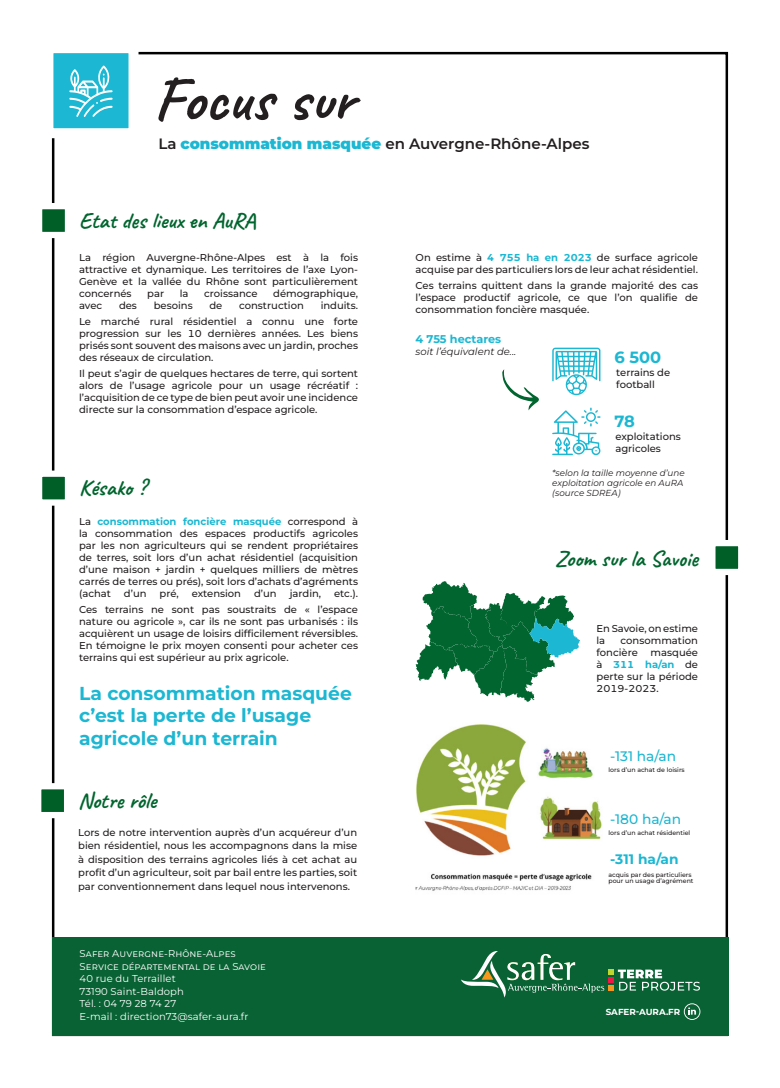
<style>
.page{position:relative;width:780px;height:1088px;background:#fff}
.page>*{position:absolute;margin:0;border:0;box-sizing:border-box;transform-origin:0 0}
.t1{font:700 62.5px "Caveat";color:#231f20}
.t2{font:700 22.5px "Caveat";color:#00652e}
.t3{font:700 18.75px/22.5px "Montserrat";color:#1cb7d2}
.t4{font:700 16.25px "Montserrat";color:#1cb7d2}
.t5{font:600 15px "Montserrat";color:#231f20}
.t6{font:500 13.75px "Montserrat";color:#1cb7d2}
.t7{font:700 13.75px "Montserrat";color:#1cb7d2}
.t8{font:700 11.25px "Montserrat";color:#1cb7d2}
.t9{font:500 10px/12px "Montserrat";color:#231f20;text-align:justify}
.t10{font:10px/12.5px "Montserrat";letter-spacing:.01em;color:#fff}
.t11{font:italic 10px "Montserrat";color:#231f20}
.t12{font:italic 8.75px/10px "Montserrat";color:#231f20}
.t13{font:700 8.75px "Montserrat";color:#fff}
.t14{font:500 6.25px/6.2px "Montserrat";color:#231f20}
.s1{font-weight:900;color:#1cb7d2}
.s2{font-weight:700;color:#1cb7d2}
</style>
<div class="page">
<svg style="left:415px;top:581px;width:165px;height:121px"></svg>
<div style="left:43px;top:43px;width:95px;height:95px;background:#1cb7d2;border:10px solid #fff"></div>
<div style="left:36px;top:470px;width:35px;height:36px;background:#005f27;border:6px solid #fff"></div>
<div style="left:35px;top:783px;width:35px;height:35px;background:#005f27;border:6px solid #fff"></div>
<div style="left:52px;top:938px;width:676px;height:98px;background:#096233"></div>
<svg style="left:461px;top:951px;width:239px;height:46px"></svg>
<svg style="left:683px;top:1003px;width:17px;height:17px"></svg>
<div style="left:36px;top:203px;width:35px;height:35px;background:#005f27;border:6px solid #fff"></div>
<svg style="left:552px;top:348px;width:48px;height:47px"></svg>
<svg style="left:552px;top:408px;width:48px;height:47px"></svg>
<svg style="left:502px;top:369px;width:37px;height:41px"></svg>
<svg style="left:69px;top:66px;width:43px;height:51px"></svg>
<div style="left:709px;top:540px;width:35px;height:35px;background:#005f27;border:6px solid #fff"></div>
<img style="left:415px;top:724px;width:187px;height:167px">
<div style="left:600px;top:845px;width:95px;height:46px;background:#fff"></div>
<p class="t1" style="left:154px;top:60px;width:202px">Focus sur</p>
<p class="t5" style="left:158px;top:134px;width:432px">La <span class="s1">consommation masquée</span> en Auvergne-Rhône-Alpes</p>
<p class="t2" style="left:79px;top:206px;width:178px">Etat des lieux en AuRA</p>
<p class="t9" style="left:79px;top:251px;width:280px">La région Auvergne-Rhône-Alpes est à la fois attractive et dynamique. Les territoires de l’axe Lyon-Genève et la vallée du Rhône sont particulièrement concernés</p>
<p class="t9" style="left:147px;top:287px;width:18px">par</p>
<p class="t9" style="left:180px;top:287px;width:10px">la</p>
<p class="t9" style="left:204px;top:287px;width:55px">croissance</p>
<p class="t9" style="left:273px;top:287px;width:86px">démographique,</p>
<p class="t9" style="left:79px;top:297px;width:280px;line-height:16.2px;text-align:right">induits.<br>Le marché rural résidentiel a connu une forte</p>
<p class="t9" style="left:79px;top:327px;width:280px">progression sur les 10 dernières années. Les biens prisés sont souvent des maisons avec un jardin, proches des réseaux de circulation.</p>
<p class="t9" style="left:79px;top:367px;width:280px">Il peut s’agir de quelques hectares de terre, qui sortent alors de l’usage agricole pour un usage récréatif : l’acquisition de ce type de bien peut avoir une incidence directe sur la consommation d’espace agricole.</p>
<p class="t9" style="left:79px;top:299px;width:25px">avec</p>
<p class="t9" style="left:119px;top:299px;width:19px">des</p>
<p class="t9" style="left:154px;top:299px;width:40px">besoins</p>
<p class="t9" style="left:209px;top:299px;width:14px">de</p>
<p class="t9" style="left:239px;top:299px;width:66px">construction</p>
<p class="t2" style="left:79px;top:474px;width:69px">Késako ?</p>
<p class="t9" style="left:79px;top:515px;width:280px">La <span class="s2">consommation foncière masquée</span> correspond à la consommation des espaces productifs agricoles par les non agriculteurs qui se rendent propriétaires de terres, soit lors d’un achat résidentiel (acquisition d’une maison + jardin + quelques milliers de mètres carrés de terres ou prés), soit lors d’achats d’agréments (achat</p>
<p class="t9" style="left:124px;top:587px;width:24px">d’un</p>
<p class="t9" style="left:160px;top:587px;width:21px">pré,</p>
<p class="t9" style="left:192px;top:587px;width:51px">extension</p>
<p class="t9" style="left:254px;top:587px;width:24px">d’un</p>
<p class="t9" style="left:290px;top:587px;width:33px">jardin,</p>
<p class="t9" style="left:79px;top:585px;width:280px;line-height:16.2px;text-align:right">etc.).<br>Ces terrains ne sont pas soustraits de « l’espace</p>
<p class="t9" style="left:79px;top:616px;width:280px">nature ou agricole », car ils ne sont pas urbanisés : ils acquièrent un usage de loisirs difficilement réversibles.<br>En témoigne le prix moyen consenti pour acheter ces terrains qui est supérieur au prix agricole.</p>
<p class="t3" style="left:79px;top:681px;width:274px">La consommation masquée c’est la perte de l’usage agricole d’un terrain</p>
<p class="t2" style="left:78px;top:786px;width:80px">Notre rôle</p>
<p class="t9" style="left:78px;top:825px;width:280px;line-height:13.5px">Lors de notre intervention auprès d’un acquéreur d’un bien résidentiel, nous les accompagnons dans la mise à disposition des terrains agricoles liés à cet achat au profit d’un agriculteur, soit par bail entre les parties, soit par conventionnement dans lequel nous intervenons.</p>
<p class="t10" style="left:80px;top:947px;width:188px">Safer Auvergne-Rhône-Alpes<br>Service départemental de la Savoie</p>
<p class="t10" style="left:80px;top:972px;width:98px">40 rue du Terraillet</p>
<p class="t10" style="left:80px;top:985px;width:106px">73190 Saint-Baldoph</p>
<p class="t10" style="left:80px;top:997px;width:98px">Tél. : 04 79 28 74 27</p>
<p class="t10" style="left:80px;top:1010px;width:170px">E-mail : direction73@safer-aura.fr</p>
<p class="t9" style="left:415px;top:251px;width:284px">On estime à <span class="s2">4 755 ha en 2023</span> de surface agricole acquise par des particuliers lors de leur achat résidentiel.</p>
<p class="t9" style="left:415px;top:279px;width:284px">Ces terrains quittent dans la grande majorité des cas l’espace productif agricole, ce que l’on qualifie de consommation foncière masquée.</p>
<p class="t8" style="left:415px;top:332px;width:87px">4 755 hectares</p>
<p class="t11" style="left:415px;top:345px;width:102px">soit l’équivalent de...</p>
<p class="t4" style="left:614px;top:347px;width:48px">6 500</p>
<p class="t9" style="left:616px;top:366px;width:55px">terrains de</p>
<p class="t9" style="left:616px;top:378px;width:40px">football</p>
<p class="t4" style="left:614px;top:411px;width:22px">78</p>
<p class="t9" style="left:615px;top:430px;width:67px">exploitations</p>
<p class="t9" style="left:615px;top:442px;width:47px">agricoles</p>
<p class="t12" style="left:552px;top:468px;width:134px">*selon la taille moyenne d’une exploitation agricole en AuRA (source SDREA)</p>
<p class="t2" style="left:555px;top:545px;width:144px">Zoom sur la Savoie</p>
<p class="t9" style="left:596px;top:622px;width:103px">En Savoie, on estime la</p>
<p class="t9" style="left:596px;top:634px;width:103px;text-indent:24px">consommation foncière</p>
<p class="t9" style="left:596px;top:646px;width:103px;text-indent:54px">masquée à <span class="s2">311 ha/an</span> de perte sur la période 2019-2023.</p>
<p class="t6" style="left:610px;top:746px;width:67px">-131 ha/an</p>
<p class="t14" style="left:608px;top:767px;width:78px">lors d’un achat de loisirs</p>
<p class="t6" style="left:610px;top:810px;width:72px">-180 ha/an</p>
<p class="t14" style="left:608px;top:829px;width:83px">lors d’un achat résidentiel</p>
<p class="t14" style="left:608px;top:871px;width:87px">acquis par des particuliers pour un usage d’agrément</p>
<p class="t7" style="left:610px;top:850px;width:70px">-311 ha/an</p>
<p class="t13" style="left:605px;top:1006px;width:76px">SAFER-AURA.FR</p>
</div>
